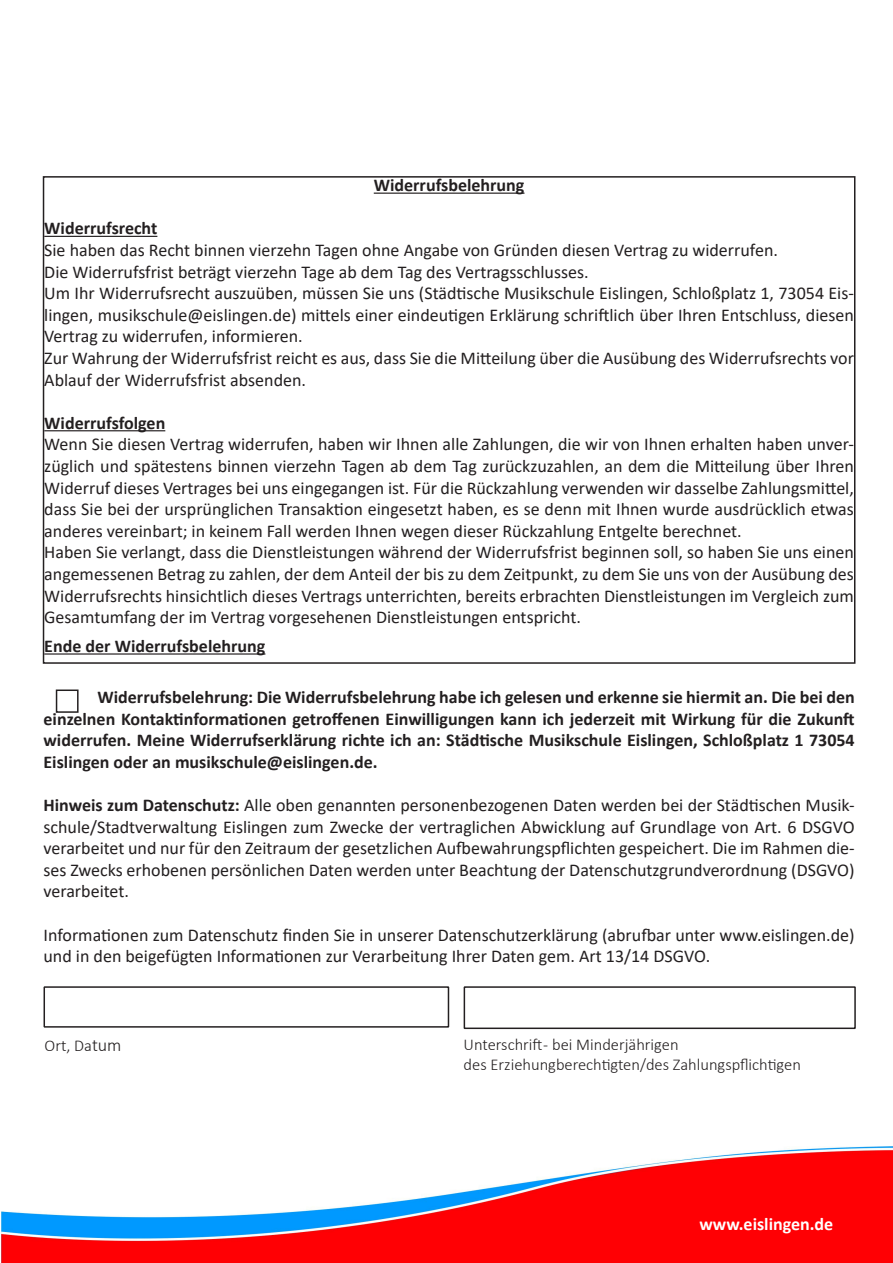
<style>
.page{position:relative;width:893px;height:1263px;background:#fff}
.page>*{position:absolute;margin:0;border:0;box-sizing:border-box;transform-origin:0 0}
.t1{font:18px/21.6px "Calibri";color:#231f20;text-align:justify}
.t2{font:700 18px/21.6px "Calibri";color:#231f20;text-align:justify}
.t3{font:700 18px "Calibri";color:#fff}
.t4{font:300 16.5px "Calibri";color:#231f20}
.s1{font-weight:700}
.s2{font-size:18px}
</style>
<div class="page">
<hr style="left:374px;top:193px;width:150px;height:1px;background:#231f20">
<hr style="left:44px;top:236px;width:113px;height:1px;background:#231f20">
<hr style="left:44px;top:430px;width:121px;height:1px;background:#231f20">
<hr style="left:44px;top:653px;width:221px;height:2px;background:#231f20">
<div style="left:56px;top:689px;width:23px;height:24px;border:2px solid #231f20"></div>
<div style="left:44px;top:986px;width:405px;height:42px;border:2px solid #231f20"></div>
<div style="left:464px;top:986px;width:392px;height:43px;border:2px solid #231f20"></div>
<img style="left:1px;top:1147px;width:892px;height:116px">
<p class="t2" style="left:374px;top:174px;width:152px">Widerrufsbelehrung</p>
<p class="t2" style="left:44px;top:217px;width:115px">Widerrufsrecht</p>
<p class="t1" style="left:44px;top:239px;width:735px">Sie haben das Recht binnen vierzehn Tagen ohne Angabe von Gründen diesen Vertrag zu widerrufen.</p>
<p class="t1" style="left:44px;top:260px;width:546px">Die Widerrufsfrist beträgt vierzehn Tage ab dem Tag des Vertragsschlusses.</p>
<p class="t1" style="left:44px;top:282px;width:811px">Um Ihr Widerrufsrecht auszuüben, müssen Sie uns (Städtische Musikschule Eislingen, Schloßplatz 1, 73054 Eis&shy;lingen, musikschule@eislingen.de) mittels einer eindeutigen Erklärung schriftlich über Ihren Entschluss, diesen Vertrag zu widerrufen, informieren.</p>
<p class="t1" style="left:44px;top:347px;width:811px">Zur Wahrung der Widerrufsfrist reicht es aus, dass Sie die Mitteilung über die Ausübung des Widerrufsrechts vor<br>Ablauf der Widerrufsfrist absenden.</p>
<p class="t2" style="left:44px;top:412px;width:123px">Widerrufsfolgen</p>
<p class="t1" style="left:44px;top:433px;width:811px">Wenn Sie diesen Vertrag widerrufen, haben wir Ihnen alle Zahlungen, die wir von Ihnen erhalten haben unver&shy;züglich und spätestens binnen vierzehn Tagen ab dem Tag zurückzuzahlen, an dem die Mitteilung über Ihren Widerruf dieses Vertrages bei uns eingegangen ist. Für die Rückzahlung verwenden wir dasselbe Zahlungsmittel, dass Sie bei der ursprünglichen Transaktion eingesetzt haben, es se denn mit Ihnen wurde ausdrücklich etwas anderes vereinbart; in keinem Fall werden Ihnen wegen dieser Rückzahlung Entgelte berechnet.</p>
<p class="t1" style="left:44px;top:541px;width:811px">Haben Sie verlangt, dass die Dienstleistungen während der Widerrufsfrist beginnen soll, so haben Sie uns einen angemessenen Betrag zu zahlen, der dem Anteil der bis zu dem Zeitpunkt, zu dem Sie uns von der Ausübung des Widerrufsrechts hinsichtlich dieses Vertrags unterrichten, bereits erbrachten Dienstleistungen im Vergleich zum Gesamtumfang der im Vertrag vorgesehenen Dienstleistungen entspricht.</p>
<p class="t2" style="left:44px;top:635px;width:223px">Ende der Widerrufsbelehrung</p>
<p class="t2" style="left:44px;top:686px;width:813px;text-indent:54px">Widerrufsbelehrung: Die Widerrufsbelehrung habe ich gelesen und erkenne sie hiermit an. Die bei den einzelnen Kontaktinformationen getroffenen Einwilligungen kann ich jederzeit mit Wirkung für die Zukunft widerrufen. Meine Widerrufserklärung richte ich an: Städtische Musikschule Eislingen, Schloßplatz 1 73054<br>Eislingen oder an musikschule@eislingen.de.</p>
<p class="t1" style="left:44px;top:794px;width:813px"><span class="s1">Hinweis zum Datenschutz:</span> Alle oben genannten personenbezogenen Daten werden bei der Städtischen Musik&shy;schule/Stadtverwaltung Eislingen zum Zwecke der vertraglichen Abwicklung auf Grundlage von Art. 6 DSGVO verarbeitet und nur für den Zeitraum der gesetzlichen Aufbewahrungspflichten gespeichert. Die im Rahmen die&shy;ses Zwecks erhobenen persönlichen Daten werden unter Beachtung der Datenschutzgrundverordnung (DSGVO) verarbeitet.</p>
<p class="t1" style="left:44px;top:923px;width:813px">Informationen zum Datenschutz finden Sie in unserer Datenschutzerklärung (abrufbar unter www.eislingen.de) und in den beigefügten Informationen zur Verarbeitung Ihrer Daten gem. Art 13/14 DSGVO.</p>
<p class="t4" style="left:45px;top:1036px;width:78px">Ort, Da<span class="s2">tum</span></p>
<p class="t4" style="left:464px;top:1034px;width:216px">Unterschrift - bei Minderjährigen</p>
<p class="t4" style="left:464px;top:1054px;width:339px">des Erziehungberechtigten/des Zahlungspflichtigen</p>
<p class="t3" style="left:699px;top:1211px;width:135px">www.eislingen.de</p>
</div>
